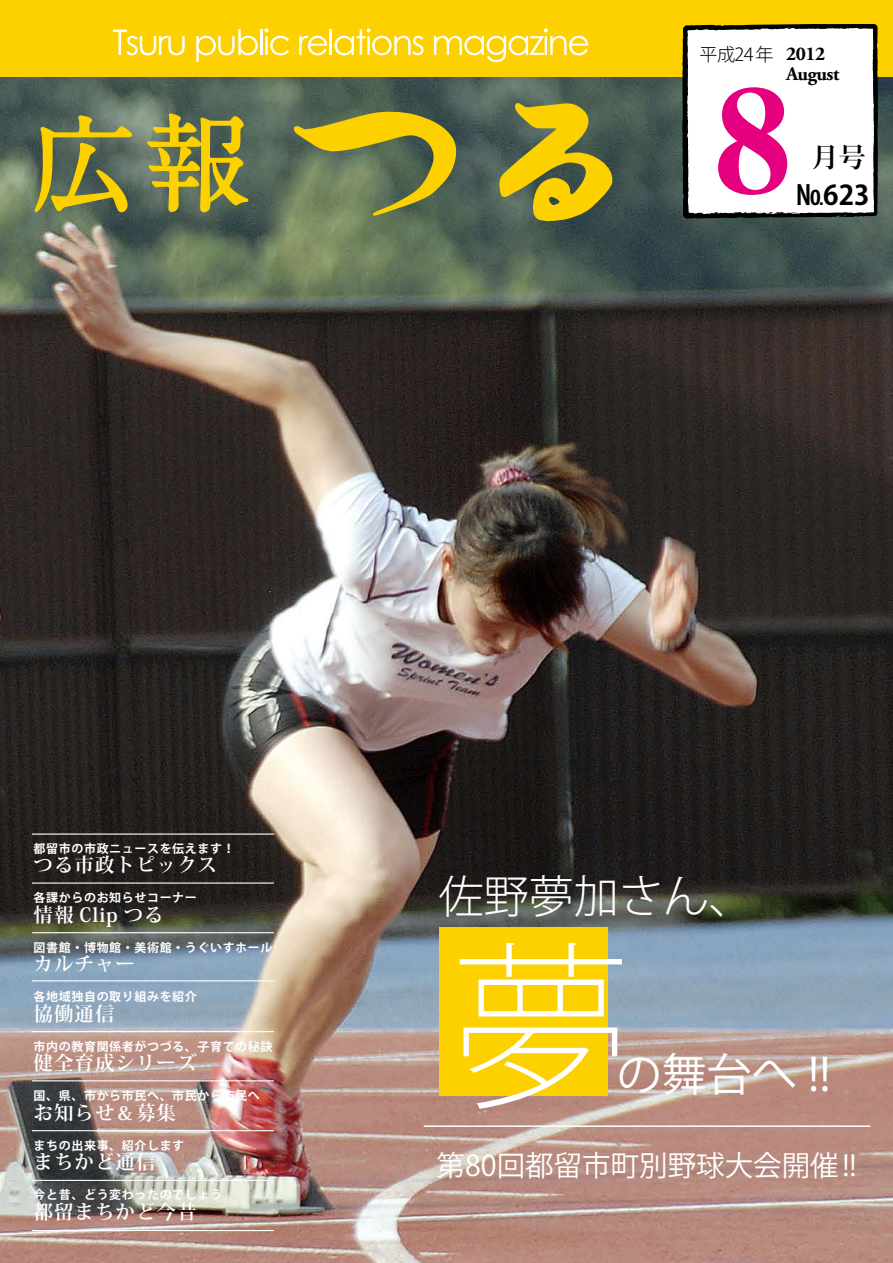
<style>
.page{position:relative;width:893px;height:1263px;background:#fff}
.page>*{position:absolute;margin:0;border:0;box-sizing:border-box;transform-origin:0 0}
.t1{font:200 180px "Koz Go Pro";color:#fff}
.t2{font:900 135px "Ryumin Pro";color:#e4007f}
.t3{font:300 45px "Koz Go Pro";color:#fff}
.t4{font:45px "Koz Go Pro";color:#fff}
.t5{font:28.5px "Koz Go Pro";color:#fff}
.t6{font:700 27px "Koz Go Pro";color:#000}
.t7{font:700 27px "Koz Min Pro";color:#000}
.t8{font:700 19.5px "Koz Min Pro";letter-spacing:.05em;color:#fff}
.t9{font:700 19.5px/19.5px "Adobe Garamond Pro";letter-spacing:-.025em;color:#000}
.t10{font:300 18px "Koz Go Pro";letter-spacing:-.025em;color:#000}
.t11{font:700 12px "Koz Go Pro";letter-spacing:.05em;color:#fff}
</style>
<div class="page">
<img style="left:0;top:77px;width:893px;height:1186px">
<svg style="left:35px;top:115px;width:97px;height:97px;background:#868540"></svg>
<svg style="left:147px;top:113px;width:101px;height:99px;background:#9c9437"></svg>
<div style="left:0;top:0;width:893px;height:77px;background:#fdd000"></div>
<svg style="left:292px;top:110px;width:167px;height:106px;background:#8a8b3f"></svg>
<svg style="left:499px;top:101px;width:115px;height:120px;background:#a0942b"></svg>
<svg style="left:681px;top:24px;width:198px;height:197px"></svg>
<svg style="left:113px;top:30px;width:72px;height:25px"></svg>
<svg style="left:196px;top:29px;width:62px;height:33px"></svg>
<hr style="left:260px;top:29px;width:2px;height:26px;background:#fff">
<svg style="left:265px;top:28px;width:24px;height:27px"></svg>
<svg style="left:299px;top:36px;width:28px;height:19px"></svg>
<hr style="left:330px;top:29px;width:2px;height:26px;background:#fff">
<svg style="left:334px;top:28px;width:89px;height:27px"></svg>
<svg style="left:434px;top:28px;width:154px;height:34px"></svg>
<hr style="left:32px;top:932px;width:242px;height:1px;background:#fff">
<hr style="left:32px;top:833px;width:242px;height:2px;background:#fff">
<hr style="left:32px;top:882px;width:242px;height:2px;background:#fff">
<hr style="left:32px;top:980px;width:242px;height:1px;background:#fff">
<hr style="left:32px;top:1031px;width:242px;height:1px;background:#fff">
<hr style="left:32px;top:1080px;width:242px;height:1px;background:#fff">
<hr style="left:32px;top:1130px;width:242px;height:1px;background:#fff">
<hr style="left:32px;top:1180px;width:242px;height:1px;background:#fff">
<hr style="left:32px;top:1230px;width:242px;height:1px;background:#fff">
<div style="left:439px;top:927px;width:168px;height:168px;background:#fdd000"></div>
<hr style="left:424px;top:1125px;width:446px;height:2px;background:#fff">
<h3 class="t10" style="left:699px;top:43px;width:76px">平成24年</h3>
<h3 class="t9" style="left:786px;top:45px;width:55px">2012<br>August</h3>
<h2 class="t2" style="left:685px;top:34px;width:136px">８</h2>
<h3 class="t7" style="left:812px;top:138px;width:55px">月号</h3>
<h3 class="t6" style="left:796px;top:177px;width:75px">No623</h3>
<p class="t11" style="left:34px;top:840px;width:203px">都留市の市政ニュースを伝えます!</p>
<h3 class="t8" style="left:34px;top:851px;width:185px">つる市政トピックス</h3>
<p class="t11" style="left:34px;top:890px;width:165px">各課からのお知らせコーナー</p>
<h3 class="t8" style="left:34px;top:900px;width:132px">情報 Clip つる</h3>
<p class="t11" style="left:34px;top:939px;width:240px">図書館・博物館・美術館・うぐいすホール</p>
<h3 class="t8" style="left:34px;top:950px;width:103px">カルチャー</h3>
<p class="t11" style="left:34px;top:989px;width:165px">各地域独自の取り組みを紹介</p>
<h3 class="t8" style="left:34px;top:999px;width:82px">協働通信</h3>
<p class="t11" style="left:34px;top:1038px;width:240px">市内の教育関係者がつづる、子育ての秘訣</p>
<h3 class="t8" style="left:34px;top:1049px;width:164px">健全育成シリーズ</h3>
<p class="t11" style="left:34px;top:1088px;width:228px">国、県、市から市民へ、市民から市民へ</p>
<h3 class="t8" style="left:34px;top:1098px;width:144px">お知らせ＆募集</h3>
<p class="t11" style="left:34px;top:1137px;width:152px">まちの出来事、紹介します</p>
<h3 class="t8" style="left:34px;top:1148px;width:123px">まちかど通信</h3>
<p class="t11" style="left:34px;top:1187px;width:190px">今と昔、どう変わったのでしょう</p>
<h3 class="t8" style="left:34px;top:1197px;width:164px">都留まちかど今昔</h3>
<h3 class="t3" style="left:439px;top:867px;width:316px">佐野夢加さん、</h3>
<h1 class="t1" style="left:451px;top:909px;width:181px">夢</h1>
<h3 class="t4" style="left:617px;top:1046px;width:215px">の舞台へ !!</h3>
<h3 class="t5" style="left:437px;top:1147px;width:422px">第80回都留市町別野球大会開催 !!</h3>
</div>
